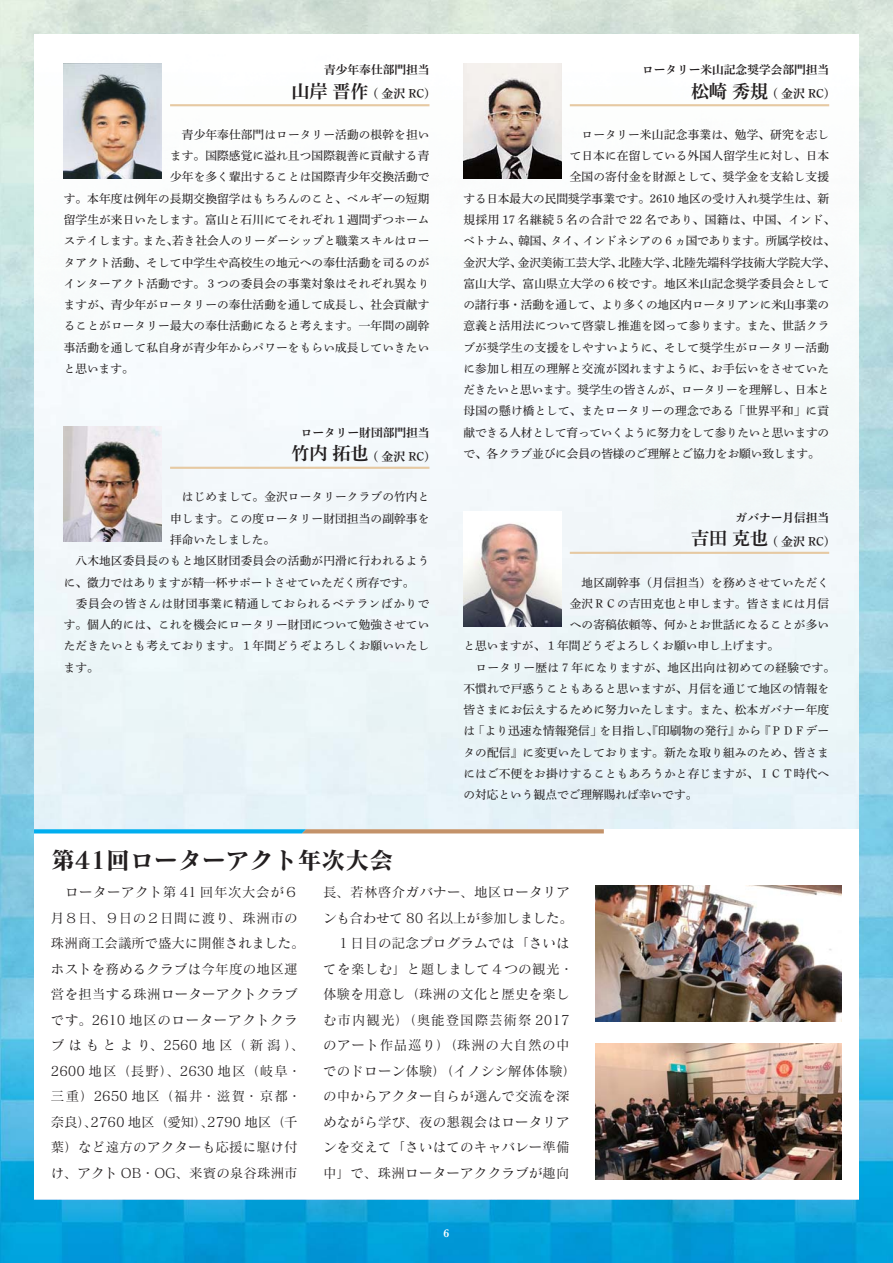
<style>
.page{position:relative;width:893px;height:1263px;background:#fff}
.page>*{position:absolute;margin:0;border:0;box-sizing:border-box;transform-origin:0 0}
.t1{font:23.85px "Matisse Pro N B 90 pv RKSJ H";color:#231f20}
.t2{font:13.5px/25.5px "Matisse Pro N M 90 pv RKSJ H";letter-spacing:.015em;color:#231f20}
.t3{font:12px "Shuei Min Pro B 90 pv RKSJ H";color:#231f20}
.t4{font:11.7px "Shuei Min Pro M 90 pv RKSJ H";letter-spacing:.01em;color:#231f20}
.t5{font:11.7px "Shuei Min Pro M 90 pv RKSJ H";letter-spacing:-.02em;color:#231f20}
.t6{font:11.7px "Shuei Min Pro M 90 pv RKSJ H";letter-spacing:-.015em;color:#231f20}
.t7{font:11.7px "Shuei Min Pro B 90 pv RKSJ H";color:#231f20}
.t8{font:11.7px "Shuei Min Pro M 90 pv RKSJ H";letter-spacing:.04em;color:#231f20}
.t9{font:11.7px "Shuei Min Pro M 90 pv RKSJ H";letter-spacing:-.025em;color:#231f20}
.t10{font:11.7px "Shuei Min Pro M 90 pv RKSJ H";letter-spacing:.03em;color:#231f20}
.t11{font:11.7px "Shuei Min Pro M 90 pv RKSJ H";letter-spacing:.045em;color:#231f20}
.t12{font:600 11.7px "Baskerville";color:#fff}
.s1{font-size:18px}
</style>
<div class="page">
<img style="left:0;top:0;width:893px;height:1263px">
<img style="left:34px;top:34px;width:825px;height:795px">
<hr style="left:170px;top:104px;width:259px;height:2px;background:#e6c9a2">
<hr style="left:170px;top:467px;width:259px;height:2px;background:#e6c9a2">
<img style="left:64px;top:64px;width:98px;height:115px">
<img style="left:64px;top:426px;width:98px;height:115px">
<hr style="left:570px;top:104px;width:259px;height:2px;background:#e6c9a2">
<hr style="left:570px;top:552px;width:259px;height:2px;background:#e6c9a2">
<img style="left:463px;top:64px;width:98px;height:115px">
<img style="left:463px;top:511px;width:98px;height:115px">
<div style="left:34px;top:829px;width:825px;height:370px;background:#fff"></div>
<img style="left:595px;top:1043px;width:247px;height:136px">
<img style="left:595px;top:885px;width:247px;height:136px">
<svg style="left:34px;top:829px;width:570px;height:4px;background:#6fa5ad"></svg>
<p class="t7" style="left:324px;top:65px;width:107px">青少年奉仕部門担当</p>
<p class="t3" style="left:291px;top:89px;width:139px"><span class="s1">山岸 晋作</span> ( 金沢 RC)</p>
<p class="t4" style="left:170px;top:130px;width:261px">　青少年奉仕部門はロータリー活動の根幹を担い</p>
<p class="t4" style="left:170px;top:151px;width:261px">ます。国際感覚に溢れ且つ国際親善に貢献する青</p>
<p class="t4" style="left:170px;top:173px;width:261px">少年を多く輩出することは国際青少年交換活動で</p>
<p class="t4" style="left:64px;top:194px;width:367px">す。本年度は例年の長期交換留学はもちろんのこと、ベルギーの短期</p>
<p class="t4" style="left:64px;top:215px;width:367px">留学生が来日いたします。富山と石川にてそれぞれ 1 週間ずつホーム</p>
<p class="t4" style="left:64px;top:236px;width:367px">ステイします。また、若き社会人のリーダーシップと職業スキルはロー</p>
<p class="t4" style="left:64px;top:258px;width:367px">タアクト活動、そして中学生や高校生の地元への奉仕活動を司るのが</p>
<p class="t4" style="left:64px;top:279px;width:367px">インターアクト活動です。３つの委員会の事業対象はそれぞれ異なり</p>
<p class="t4" style="left:64px;top:300px;width:367px">ますが、青少年がロータリーの奉仕活動を通して成長し、社会貢献す</p>
<p class="t4" style="left:64px;top:321px;width:367px">ることがロータリー最大の奉仕活動になると考えます。一年間の副幹</p>
<p class="t4" style="left:64px;top:343px;width:367px">事活動を通して私自身が青少年からパワーをもらい成長していきたい</p>
<p class="t4" style="left:64px;top:364px;width:72px">と思います。</p>
<p class="t7" style="left:301px;top:428px;width:130px">ロータリー財団部門担当</p>
<p class="t3" style="left:291px;top:452px;width:139px"><span class="s1">竹内 拓也</span> ( 金沢 RC)</p>
<p class="t4" style="left:170px;top:493px;width:261px">　はじめまして。金沢ロータリークラブの竹内と</p>
<p class="t4" style="left:170px;top:514px;width:261px">申します。この度ロータリー財団担当の副幹事を</p>
<p class="t4" style="left:170px;top:535px;width:107px">拝命いたしました。</p>
<p class="t4" style="left:64px;top:556px;width:367px">　八木地区委員長のもと地区財団委員会の活動が円滑に行われるよう</p>
<p class="t4" style="left:64px;top:578px;width:352px">に、微力ではありますが精一杯サポートさせていただく所存です。</p>
<p class="t11" style="left:64px;top:599px;width:367px">　委員会の皆さんは財団事業に精通しておられるベテランばかりで</p>
<p class="t4" style="left:64px;top:620px;width:367px">す。個人的には、これを機会にロータリー財団について勉強させてい</p>
<p class="t4" style="left:64px;top:641px;width:367px">ただきたいとも考えております。１年間どうぞよろしくお願いいたし</p>
<p class="t4" style="left:64px;top:663px;width:37px">ます。</p>
<p class="t7" style="left:642px;top:65px;width:189px">ロータリー米山記念奨学会部門担当</p>
<p class="t3" style="left:691px;top:89px;width:139px"><span class="s1">松崎 秀規</span> ( 金沢 RC)</p>
<p class="t4" style="left:570px;top:130px;width:261px">　ロータリー米山記念事業は、勉学、研究を志し</p>
<p class="t4" style="left:570px;top:151px;width:261px">て日本に在留している外国人留学生に対し、日本</p>
<p class="t4" style="left:570px;top:173px;width:261px">全国の寄付金を財源として、奨学金を支給し支援</p>
<p class="t4" style="left:463px;top:194px;width:367px">する日本最大の民間奨学事業です。2610 地区の受け入れ奨学生は、新</p>
<p class="t8" style="left:463px;top:215px;width:373px">規採用 17 名継続５名の合計で 22 名であり、国籍は、中国、インド、</p>
<p class="t5" style="left:463px;top:236px;width:373px">ベトナム、韓国、タイ、インドネシアの 6 ヵ国であります。所属学校は、</p>
<p class="t4" style="left:463px;top:258px;width:373px">金沢大学、金沢美術工芸大学、北陸大学、北陸先端科学技術大学院大学、</p>
<p class="t4" style="left:463px;top:279px;width:367px">富山大学、富山県立大学の６校です。地区米山記念奨学委員会として</p>
<p class="t6" style="left:463px;top:300px;width:367px">の諸行事・活動を通して、より多くの地区内ロータリアンに米山事業の</p>
<p class="t4" style="left:463px;top:321px;width:367px">意義と活用法について啓蒙し推進を図って参ります。また、世話クラ</p>
<p class="t4" style="left:463px;top:343px;width:367px">ブが奨学生の支援をしやすいように、そして奨学生がロータリー活動</p>
<p class="t4" style="left:463px;top:364px;width:367px">に参加し相互の理解と交流が図れますように、お手伝いをさせていた</p>
<p class="t9" style="left:463px;top:385px;width:368px">だきたいと思います。奨学生の皆さんが、ロータリーを理解し、日本と</p>
<p class="t4" style="left:463px;top:406px;width:367px">母国の懸け橋として、またロータリーの理念である「世界平和」に貢</p>
<p class="t5" style="left:463px;top:428px;width:367px">献できる人材として育っていくように努力をして参りたいと思いますの</p>
<p class="t6" style="left:463px;top:449px;width:358px">で、各クラブ並びに会員の皆様のご理解とご協力をお願い致します。</p>
<p class="t7" style="left:736px;top:513px;width:95px">ガバナー月信担当</p>
<p class="t3" style="left:691px;top:537px;width:139px"><span class="s1">吉田 克也</span> ( 金沢 RC)</p>
<p class="t4" style="left:570px;top:578px;width:261px">　地区副幹事（月信担当）を務めさせていただく</p>
<p class="t4" style="left:570px;top:599px;width:261px">金沢ＲＣの吉田克也と申します。皆さまには月信</p>
<p class="t4" style="left:570px;top:620px;width:261px">への寄稿依頼等、何かとお世話になることが多い</p>
<p class="t4" style="left:463px;top:641px;width:317px">と思いますが、１年間どうぞよろしくお願い申し上げます。</p>
<p class="t10" style="left:463px;top:663px;width:373px">　ロータリー歴は７年になりますが、地区出向は初めての経験です。</p>
<p class="t4" style="left:463px;top:684px;width:367px">不慣れで戸惑うこともあると思いますが、月信を通じて地区の情報を</p>
<p class="t4" style="left:463px;top:705px;width:367px">皆さまにお伝えするために努力いたします。また、松本ガバナー年度</p>
<p class="t4" style="left:463px;top:726px;width:367px">は「より迅速な情報発信」を目指し、『印刷物の発行』から『ＰＤＦデー</p>
<p class="t4" style="left:463px;top:748px;width:367px">タの配信』に変更いたしております。新たな取り組みのため、皆さま</p>
<p class="t4" style="left:463px;top:769px;width:367px">にはご不便をお掛けすることもあろうかと存じますが、ＩＣＴ時代へ</p>
<p class="t4" style="left:463px;top:790px;width:235px">の対応という観点でご理解賜れば幸いです。</p>
<h1 class="t1" style="left:51px;top:851px;width:344px">第41回ローターアクト年次大会</h1>
<p class="t2" style="left:51px;top:881px;width:255px">　ローターアクト第 41 回年次大会が６月８日、９日の２日間に渡り、珠洲市の珠洲商工会議所で盛大に開催されました。ホストを務めるクラブは今年度の地区運営を担当する珠洲ローターアクトクラブです。2610 地区のローターアクトクラブはもとより、2560地区（新潟）、<br>2600 地区（長野）、2630 地区（岐阜・三重）2650 地区（福井・滋賀・京都・奈良）、2760 地区（愛知）、2790 地区（千葉）など遠方のアクターも応援に駆け付け、アクト OB・OG、来賓の泉谷珠洲市</p>
<p class="t2" style="left:323px;top:881px;width:255px">長、若林啓介ガバナー、地区ロータリアンも合わせて 80 名以上が参加しました。　１日目の記念プログラムでは「さいはてを楽しむ」と題しまして４つの観光・体験を用意し（珠洲の文化と歴史を楽しむ市内観光）（奥能登国際芸術祭 2017のアート作品巡り）（珠洲の大自然の中でのドローン体験）（イノシシ解体体験）の中からアクター自らが選んで交流を深めながら学び、夜の懇親会はロータリアンを交えて「さいはてのキャバレー準備中」で、珠洲ローターアククラブが趣向</p>
<p class="t12" style="left:444px;top:1226px;width:7px">6</p>
</div>
